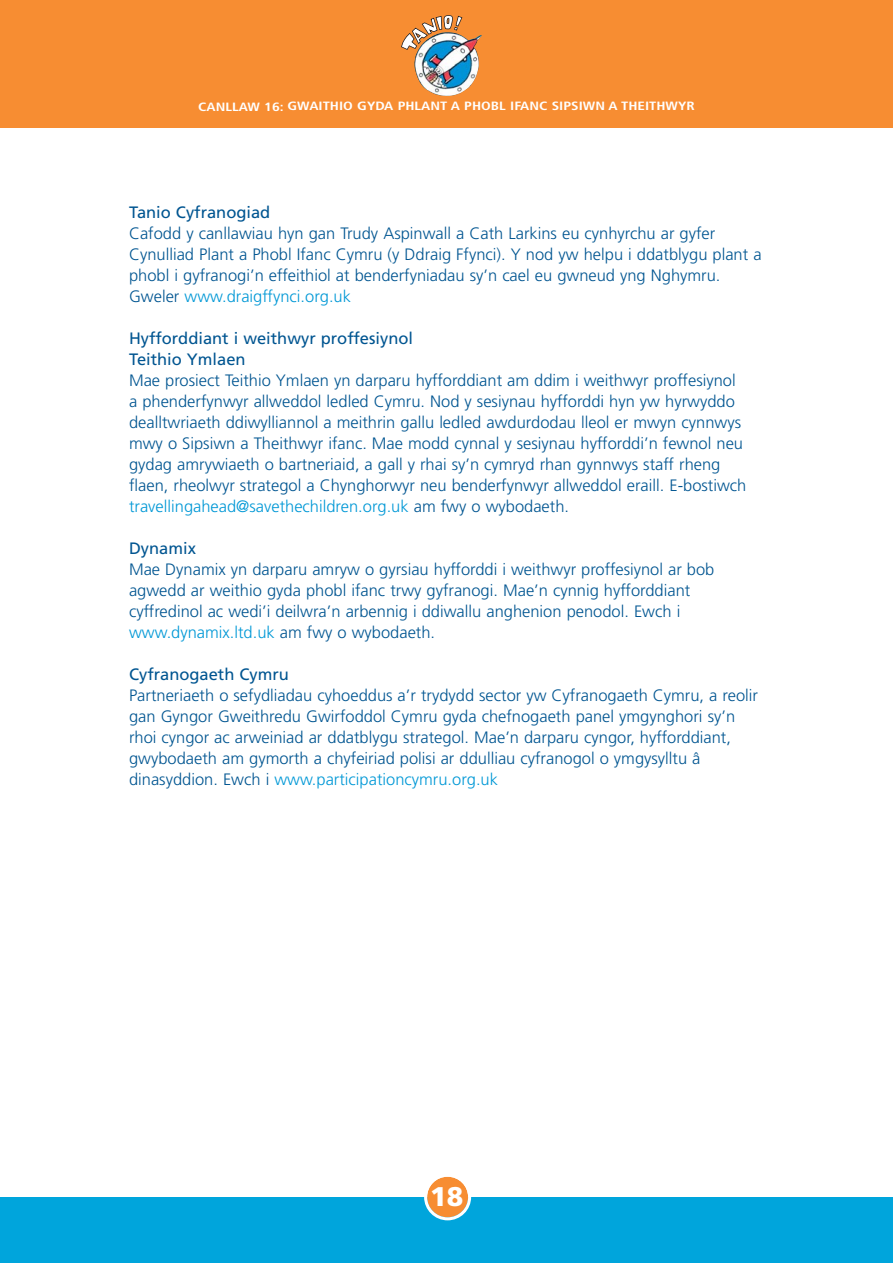
<style>
.page{position:relative;width:893px;height:1263px;background:#fff}
.page>*{position:absolute;margin:0;border:0;box-sizing:border-box;transform-origin:0 0}
.t1{font:900 27px "Frutiger";color:#fff}
.t2{font:300 16.5px/21px "Frutiger";color:#005591}
.t3{font:16.5px/21px "Frutiger";color:#005591}
.t4{font:700 condensed 12px "Frutiger";color:#fff;scale:1.25 1}
.s1{color:#0098d6}
</style>
<div class="page">
<div style="left:0;top:0;width:893px;height:128px;background:#f78d32"></div>
<div style="left:0;top:1198px;width:893px;height:65px;background:#00a5dc"></div>
<svg style="left:424px;top:1176px;width:47px;height:44px"></svg>
<svg style="left:401px;top:15px;width:61px;height:35px"></svg>
<img style="left:414px;top:32px;width:68px;height:64px">
<p class="t4" style="left:198px;top:101px;width:399px">CANLLAW 16: GWAITHIO GYDA PHLANT A PHOBL IFANC SIPSIWN A THEITHWYR</p>
<p class="t3" style="left:129px;top:203px;width:143px">Tanio Cyfranogiad</p>
<p class="t2" style="left:129px;top:224px;width:634px">Cafodd y canllawiau hyn gan Trudy Aspinwall a Cath Larkins eu cynhyrchu ar gyfer Cynulliad Plant a Phobl Ifanc Cymru (y Ddraig Ffynci). Y nod yw helpu i ddatblygu plant a phobl i gyfranogi’n effeithiol at benderfyniadau sy’n cael eu gwneud yng Nghymru.<br>Gweler <span class="s1">www.draigffynci.org.uk</span></p>
<p class="t3" style="left:129px;top:329px;width:286px">Hyfforddiant i weithwyr proffesiynol<br>Teithio Ymlaen</p>
<p class="t2" style="left:129px;top:371px;width:619px">Mae prosiect Teithio Ymlaen yn darparu hyfforddiant am ddim i weithwyr proffesiynol a phenderfynwyr allweddol ledled Cymru. Nod y sesiynau hyfforddi hyn yw hyrwyddo dealltwriaeth ddiwylliannol a meithrin gallu ledled awdurdodau lleol er mwyn cynnwys mwy o Sipsiwn a Theithwyr ifanc. Mae modd cynnal y sesiynau hyfforddi’n fewnol neu gydag amrywiaeth o bartneriaid, a gall y rhai sy’n cymryd rhan gynnwys staff rheng flaen, rheolwyr strategol a Chynghorwyr neu benderfynwyr allweddol eraill. E-bostiwch <span class="s1">travellingahead@savethechildren.org.uk</span> am fwy o wybodaeth.</p>
<p class="t3" style="left:129px;top:539px;width:68px">Dynamix</p>
<p class="t2" style="left:129px;top:560px;width:587px">Mae Dynamix yn darparu amryw o gyrsiau hyfforddi i weithwyr proffesiynol ar bob agwedd ar weithio gyda phobl ifanc trwy gyfranogi. Mae’n cynnig hyfforddiant cyffredinol ac wedi’i deilwra’n arbennig i ddiwallu anghenion penodol. Ewch i <span class="s1">www.dynamix.ltd.uk</span> am fwy o wybodaeth.</p>
<p class="t3" style="left:129px;top:665px;width:161px">Cyfranogaeth Cymru</p>
<p class="t2" style="left:129px;top:686px;width:630px">Partneriaeth o sefydliadau cyhoeddus a’r trydydd sector yw Cyfranogaeth Cymru, a reolir gan Gyngor Gweithredu Gwirfoddol Cymru gyda chefnogaeth panel ymgynghori sy’n rhoi cyngor ac arweiniad ar ddatblygu strategol. Mae’n darparu cyngor, hyfforddiant, gwybodaeth am gymorth a chyfeiriad polisi ar ddulliau cyfranogol o ymgysylltu â dinasyddion. Ewch i <span class="s1">www.participationcymru.org.uk</span></p>
<h1 class="t1" style="left:430px;top:1186px;width:35px">18</h1>
</div>
